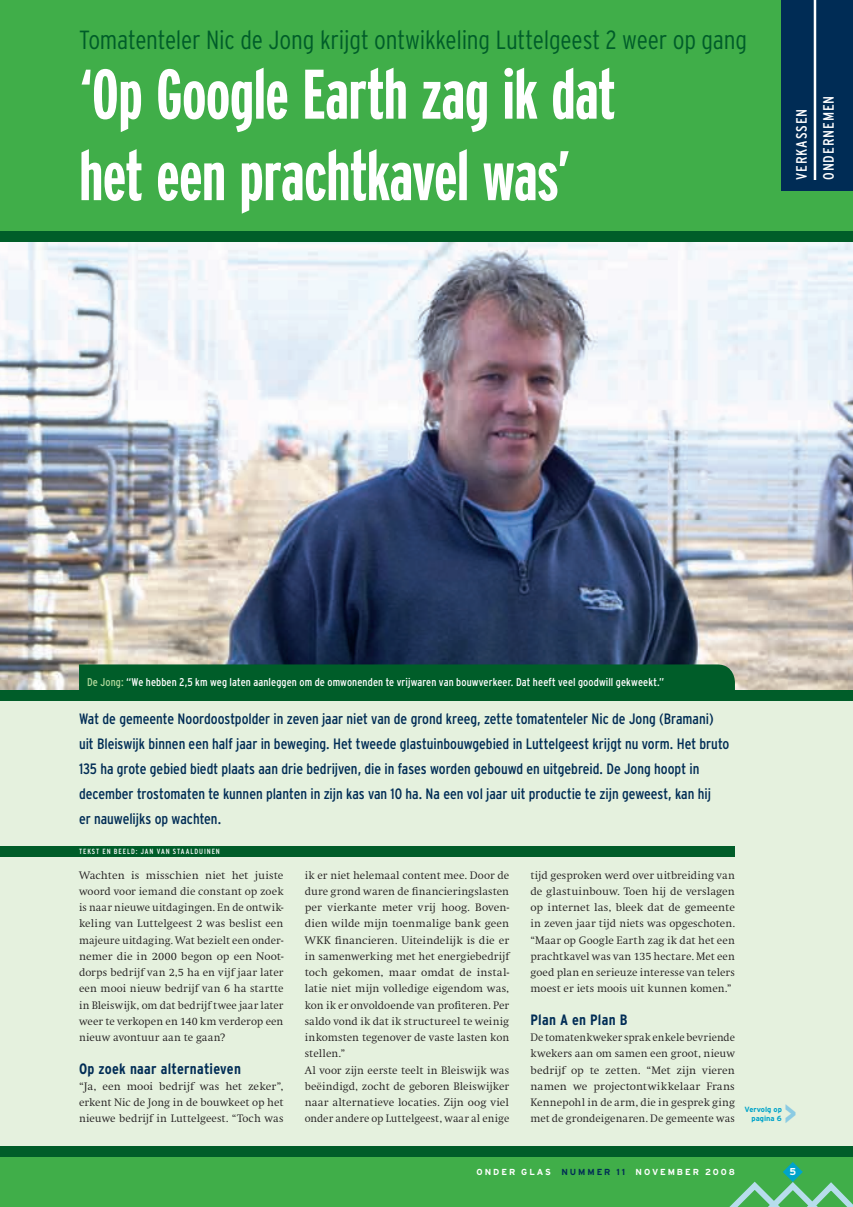
<style>
.page{position:relative;width:853px;height:1207px;background:#fff}
.page>*{position:absolute;margin:0;border:0;box-sizing:border-box;transform-origin:0 0}
.t1{font:700 extra-condensed 70px/81.5px "Interstate";letter-spacing:-.01em;color:#fff}
.t2{font:700 30px "Interstate";color:#8bcbe3}
.t3{font:300 condensed 26.25px "Interstate";letter-spacing:-.01em;color:#005d29}
.t4{font:condensed 15px/25px "Interstate";color:#002c55}
.t5{font:700 condensed 15px "Interstate";letter-spacing:.02em;color:#002c55}
.t6{font:condensed 15px/27.1px "Interstate";letter-spacing:.06em;color:#fff}
.t7{font:300 11.25px/16.2px "Swift";letter-spacing:.005em;color:#231f20;text-align:justify}
.t8{font:condensed 11.25px "Interstate";letter-spacing:.01em;color:#fff}
.t9{font:700 10px "Interstate";color:#fff}
.t10{font:700 8.75px "Interstate";letter-spacing:.22em;color:#fff}
.t11{font:condensed 7.5px "Interstate";letter-spacing:.125em;color:#fff}
.t12{font:700 7.5px/8.8px "Interstate";color:#00a4ca;text-align:right}
.s1{color:#b0d79b}
.s2{color:#002c55}
</style>
<div class="page">
<div style="left:0;top:0;width:852px;height:1207px;background:#e5f1de"></div>
<div style="left:0;top:1146px;width:852px;height:61px;background:#40ae49"></div>
<div style="left:0;top:0;width:852px;height:236px;background:#40ae49"></div>
<div style="left:0;top:1146px;width:852px;height:10px;background:#005d29"></div>
<img style="left:0;top:242px;width:852px;height:448px">
<div style="left:781px;top:0;width:71px;height:191px;background:#002c55"></div>
<div style="left:0;top:690px;width:852px;height:11px;background:#005d29"></div>
<div style="left:0;top:846px;width:734px;height:11px;background:#005d29"></div>
<div style="left:79px;top:664px;width:655px;height:26px;background:#005d29"></div>
<hr style="left:813px;top:0;width:3px;height:180px;background:#fff">
<div style="left:0;top:231px;width:852px;height:11px;background:#005d29"></div>
<svg style="left:729px;top:1162px;width:124px;height:45px"></svg>
<h3 class="t3" style="left:79px;top:25px;width:669px">Tomatenteler Nic de Jong krijgt ontwikkeling Luttelgeest 2 weer op gang</h3>
<h1 class="t1" style="left:79px;top:53px;width:538px">‘Op Google Earth zag ik dat het een prachtkavel was’</h1>
<h3 class="t6" style="left:787px;top:180px;width:86px;rotate:-90deg">VERKASSEN<br>ONDERNEMEN</h3>
<p class="t8" style="left:87px;top:675px;width:579px"><span class="s1">De Jong:</span> “We hebben 2,5 km weg laten aanleggen om de omwonenden te vrijwaren van bouwverkeer. Dat heeft veel goodwill gekweekt.”</p>
<p class="t4" style="left:79px;top:706px;width:652px">Wat de gemeente Noordoostpolder in zeven jaar niet van de grond kreeg, zette tomatenteler Nic de Jong (Bramani) uit Bleiswijk binnen een half jaar in beweging. Het tweede glastuinbouwgebied in Luttelgeest krijgt nu vorm. Het bruto 135 ha grote gebied biedt plaats aan drie bedrijven, die in fases worden gebouwd en uitgebreid. De Jong hoopt in december trostomaten te kunnen planten in zijn kas van 10 ha. Na een vol jaar uit productie te zijn geweest, kan hij<br>er nauwelijks op wachten.</p>
<p class="t11" style="left:79px;top:847px;width:142px">TEKST EN BEELD: JAN VAN STAALDUINEN</p>
<p class="t7" style="left:79px;top:867px;width:206px">Wachten is misschien niet het juiste woord voor iemand die constant op zoek is naar nieuwe uitdagingen. En de ontwik&shy;keling van Luttelgeest 2 was beslist een majeure uitdaging. Wat bezielt een onder&shy;nemer die in 2000 begon op een Noot&shy;dorps bedrijf van 2,5 ha en vijf jaar later een mooi nieuw bedrijf van 6 ha startte in Bleiswijk, om dat bedrijf twee jaar later weer te verkopen en 140 km verderop een nieuw avontuur aan te gaan?</p>
<h3 class="t5" style="left:79px;top:1060px;width:163px">Op zoek naar alternatieven</h3>
<p class="t7" style="left:79px;top:1078px;width:206px">“Ja, een mooi bedrijf was het zeker”, erkent Nic de Jong in de bouwkeet op het nieuwe bedrijf in Luttelgeest. “Toch was</p>
<p class="t7" style="left:305px;top:867px;width:206px;text-align:left">ik er niet helemaal content mee. Door de dure grond waren de financieringslasten per vierkante meter vrij hoog. Boven&shy;dien wilde mijn toenmalige bank geen WKK financieren. Uiteindelijk is die er in samenwerking met het energiebedrijf toch gekomen, maar omdat de instal&shy;latie niet mijn volledige eigendom was, kon ik er onvoldoende van profiteren. Per saldo vond ik dat ik structureel te weinig inkomsten tegenover de vaste lasten kon stellen.”<br>Al voor zijn eerste teelt in Bleiswijk was beëindigd, zocht de geboren Bleiswijker naar alternatieve locaties. Zijn oog viel onder andere op Luttelgeest, waar al enige</p>
<p class="t7" style="left:530px;top:867px;width:206px">tijd gesproken werd over uitbreiding van de glastuinbouw. Toen hij de verslagen op internet las, bleek dat de gemeente in zeven jaar tijd niets was opgeschoten. “Maar op Google Earth zag ik dat het een prachtkavel was van 135 hectare. Met een goed plan en serieuze interesse van telers moest er iets moois uit kunnen komen.”</p>
<h3 class="t5" style="left:530px;top:1011px;width:98px">Plan A en Plan B</h3>
<p class="t7" style="left:530px;top:1029px;width:206px">De tomatenkweker sprak enkele bevriende kwekers aan om samen een groot, nieuw bedrijf op te zetten. “Met zijn vieren namen we projectontwikkelaar Frans Kennepohl in de arm, die in gesprek ging met de grondeigenaren. De gemeente was</p>
<p class="t12" style="left:744px;top:1105px;width:39px">VERVOLG OP<br>PAGINA 6</p>
<h2 class="t2" style="left:783px;top:1097px;width:15px">&gt;</h2>
<p class="t10" style="left:476px;top:1167px;width:260px">ONDER GLAS <span class="s2">NUMMER 11</span> NO VEMBER 2008</p>
<p class="t9" style="left:789px;top:1166px;width:8px">5</p>
</div>
